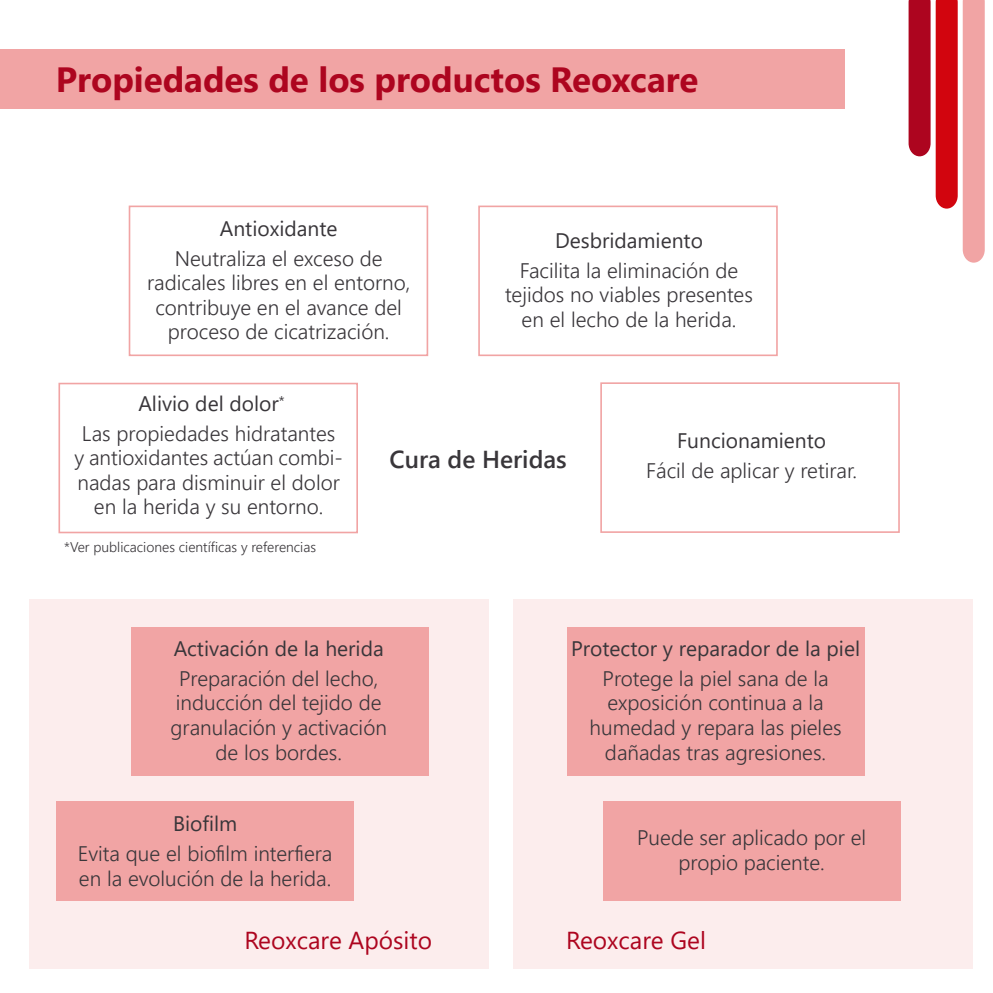
<style>
.page{position:relative;width:993px;height:993px;background:#fff}
.page>*{position:absolute;margin:0;border:0;box-sizing:border-box;transform-origin:0 0}
.t1{font:700 35px "Segoe UI";color:#ad051f}
.t2{font:24.5px "Segoe UI";color:#ad051f}
.t3{font:600 24.5px "Segoe UI";color:#39363a}
.t4{font:300 21px/24.5px "Segoe UI";color:#39363a;text-align:center}
.t5{font:21px "Segoe UI";color:#39363a}
.t6{font:300 14px "Segoe UI";color:#39363a}
.t7{font:14px "Segoe UI";color:#39363a}
</style>
<div class="page">
<div style="left:513px;top:598px;width:459px;height:370px;background:#fceded"></div>
<div style="left:29px;top:598px;width:459px;height:370px;background:#fceded"></div>
<svg style="left:908px;top:0;width:76px;height:262px"></svg>
<div style="left:0;top:50px;width:843px;height:59px;background:#f1a4a4"></div>
<hr style="left:0;top:206px;width:1px;height:221px;background:#f1a4a4">
<div style="left:129px;top:205px;width:299px;height:151px;border:2px solid #f1a4a4"></div>
<div style="left:478px;top:205px;width:299px;height:151px;border:2px solid #f1a4a4"></div>
<div style="left:58px;top:382px;width:300px;height:151px;border:2px solid #f1a4a4"></div>
<div style="left:600px;top:382px;width:299px;height:150px;border:2px solid #f1a4a4"></div>
<div style="left:131px;top:626px;width:297px;height:149px;background:#f1a4a4"></div>
<div style="left:566px;top:626px;width:298px;height:149px;background:#f1a4a4"></div>
<div style="left:56px;top:801px;width:297px;height:99px;background:#f1a4a4"></div>
<div style="left:603px;top:801px;width:297px;height:99px;background:#f1a4a4"></div>
<h1 class="t1" style="left:56px;top:46px;width:643px">Propiedades de los productos Reoxcare</h1>
<p class="t5" style="left:220px;top:208px;width:119px">Antioxidante</p>
<p class="t4" style="left:147px;top:244px;width:265px">Neutraliza el exceso de radicales libres en el entorno, contribuye en el avance del proceso de cicatrización.</p>
<p class="t5" style="left:555px;top:221px;width:149px">Desbridamiento</p>
<p class="t4" style="left:505px;top:256px;width:249px">Facilita la eliminación de tejidos no viables presentes en el lecho de la herida.</p>
<p class="t5" style="left:138px;top:383px;width:142px">Alivio del dolor</p>
<p class="t4" style="left:74px;top:419px;width:270px">Las propiedades hidratantes<br>y antioxidantes actúan combi&shy;nadas para disminuir el dolor en la herida y su entorno.</p>
<p class="t7" style="left:279px;top:388px;width:7px">*</p>
<p class="t6" style="left:64px;top:533px;width:253px">*Ver publicaciones científicas y referencias</p>
<p class="t3" style="left:389px;top:436px;width:179px">Cura de Heridas</p>
<p class="t5" style="left:676px;top:420px;width:151px">Funcionamiento</p>
<p class="t4" style="left:646px;top:455px;width:212px">Fácil de aplicar y retirar.</p>
<p class="t5" style="left:174px;top:628px;width:211px">Activación de la herida</p>
<p class="t4" style="left:170px;top:664px;width:218px">Preparación del lecho, inducción del tejido de granulación y activación de los bordes.</p>
<p class="t5" style="left:173px;top:803px;width:66px">Biofilm</p>
<p class="t4" style="left:78px;top:839px;width:256px;text-align:left">Evita que el biofilm interfiera en la evolución de la herida.</p>
<p class="t5" style="left:571px;top:628px;width:290px">Protector y reparador de la piel</p>
<p class="t4" style="left:589px;top:664px;width:253px">Protege la piel sana de la exposición continua a la humedad y repara las pieles dañadas tras agresiones.</p>
<p class="t4" style="left:636px;top:823px;width:231px">Puede ser aplicado por el propio paciente.</p>
<p class="t2" style="left:244px;top:916px;width:189px">Reoxcare Apósito</p>
<p class="t2" style="left:566px;top:916px;width:141px">Reoxcare Gel</p>
</div>
